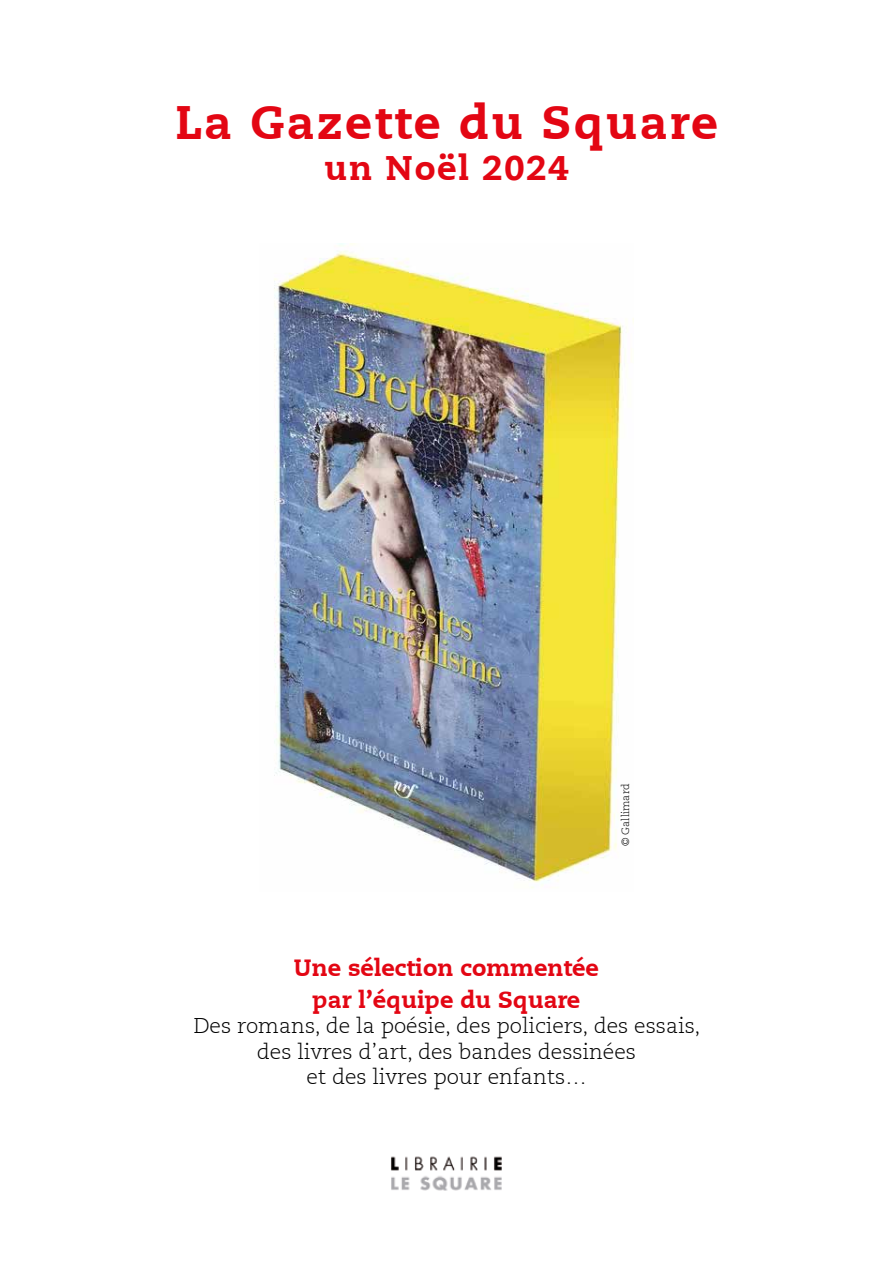
<style>
.page{position:relative;width:893px;height:1263px;background:#fff}
.page>*{position:absolute;margin:0;border:0;box-sizing:border-box;transform-origin:0 0}
.t1{font:800 46.8px "Caecilia LT";letter-spacing:.05em;color:#e30613}
.t2{font:800 34.05px "Caecilia LT";letter-spacing:.05em;color:#e30613}
.t3{font:800 23.4px/32px "Caecilia LT";color:#e30613;text-align:center}
.t4{font:300 21.3px/25.5px "Caecilia LT";color:#000;text-align:center}
.t5{font:300 10.65px "Caecilia LT";color:#000}
</style>
<div class="page">
<img style="left:274px;top:244px;width:352px;height:644px">
<img style="left:391px;top:1156px;width:111px;height:35px">
<h1 class="t1" style="left:175px;top:94px;width:544px">La Gazette du Square</h1>
<h2 class="t2" style="left:325px;top:147px;width:245px">un Noël 2024</h2>
<p class="t5" style="left:620px;top:846px;width:64px;rotate:-90deg">© Gallimard</p>
<p class="t3" style="left:294px;top:951px;width:307px">Une sélection commentée par l’équipe du Square</p>
<p class="t4" style="left:193px;top:1013px;width:508px">Des romans, de la poésie, des policiers, des essais, des livres d’art, des bandes dessinées<br>et des livres pour enfants…</p>
</div>
